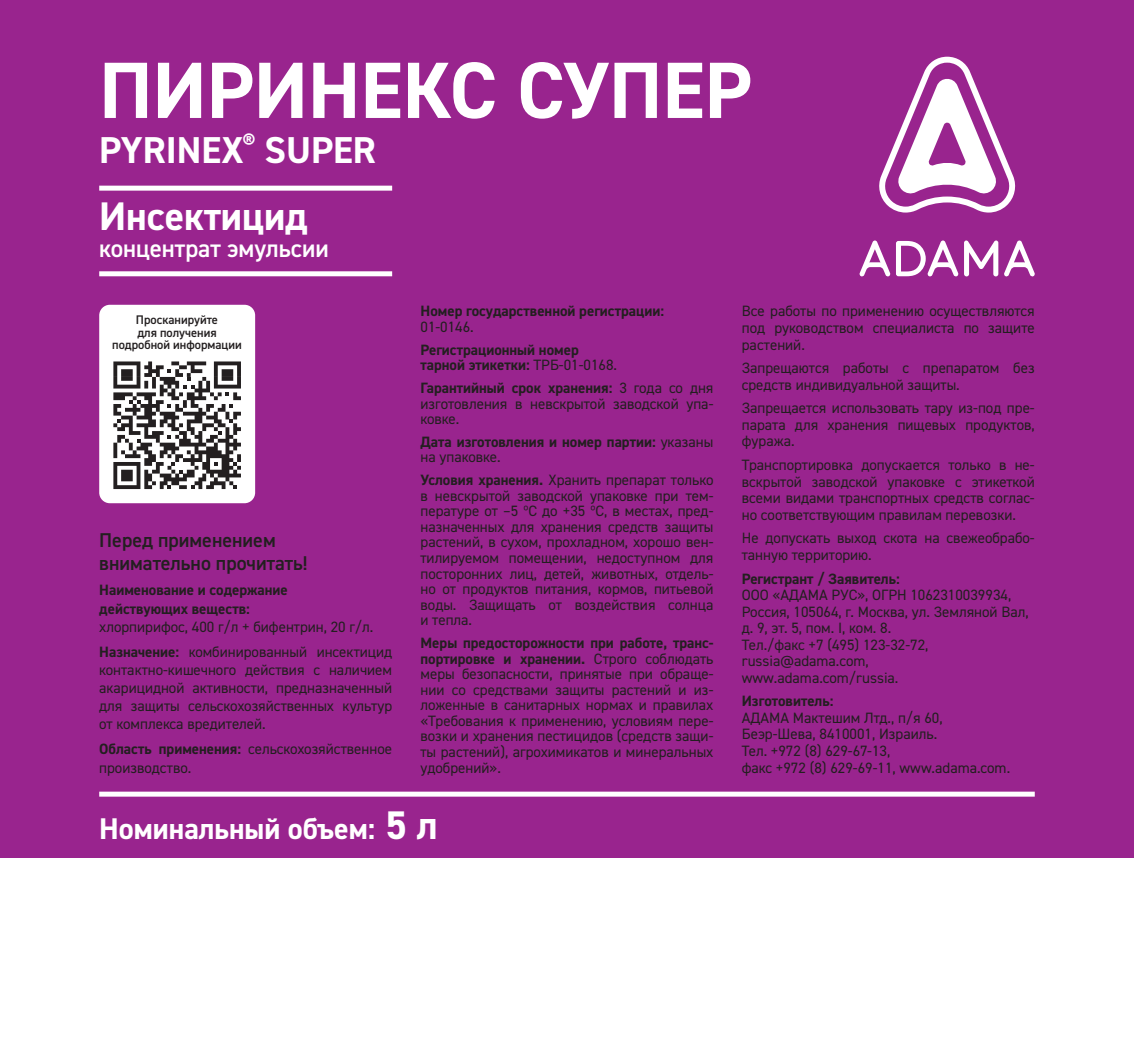
<style>
.page{position:relative;width:1134px;height:1049px;background:#fff}
.page>*{position:absolute;margin:0;border:0;box-sizing:border-box;transform-origin:0 0}
.t1{font:700 80px "DIN2014";color:#fff}
.t2{font:700 40px "DIN2014";color:#fff}
.t3{font:700 37.5px "DIN2014";color:#fff}
.t4{font:700 30px "DIN2014";color:#fff}
.t5{font:600 25px "DIN2014";color:#fff}
.Перед_применением{font:600 20px/23px "DIN2014";color:#231f20}
.Основной_мелкий{font:15px/15.5px "DIN2014";color:#231f20;text-align:justify}
.Основной_мелкий-2{font:700 15px/15.5px "DIN2014";color:#231f20}
.t6{font:600 12.5px/12.5px "DIN2014";color:#231f20;text-align:center}
.s1{font-weight:400}
.s2{font-weight:700}
.s3{font-size:40px}
</style>
<div class="page">
<div style="left:0;top:0;width:1134px;height:857px;background:#99248e"></div>
<div style="left:99px;top:305px;width:156px;height:198px;background:#fff;border-radius:11px"></div>
<svg style="left:113px;top:361px;width:128px;height:128px"></svg>
<div style="left:99px;top:186px;width:293px;height:5px;background:#fff"></div>
<div style="left:99px;top:271px;width:293px;height:5px;background:#fff"></div>
<div style="left:99px;top:792px;width:936px;height:5px;background:#fff"></div>
<svg style="left:879px;top:57px;width:137px;height:156px"></svg>
<svg style="left:859px;top:240px;width:176px;height:36px"></svg>
<p class="t1" style="left:99px;top:37px;width:654px">ПИРИНЕКС СУПЕР</p>
<p class="t3" style="left:99px;top:125px;width:278px">PYRINEX<sup>®</sup> SUPER</p>
<p class="t2" style="left:99px;top:189px;width:210px">Инсектицид</p>
<p class="t5" style="left:99px;top:232px;width:231px">концентрат эмульсии</p>
<p class="t6" style="left:112px;top:315px;width:131px">Просканируйте<br>для получения подробной информации</p>
<p class="Перед_применением" style="left:99px;top:528px;width:210px">Перед применением внимательно прочитать!</p>
<p class="Основной_мелкий-2" style="left:99px;top:581px;width:276px;line-height:18px">Наименование и содержание действующих веществ:<br><span class="s1">хлорпирифос, 400 г/л + бифентрин, 20 г/л.</span></p>
<p class="Основной_мелкий" style="left:99px;top:642px;width:294px;line-height:18px"><span class="s2">Назначение:</span> комбинированный инсектицид контактно-кишечного действия с наличием акарицидной активности, предназначенный для защиты сельскохозяйственных культур от комплекса вредителей.</p>
<p class="Основной_мелкий" style="left:99px;top:740px;width:294px;line-height:18px"><span class="s2">Область применения:</span> сельскохозяйственное производство.</p>
<p class="Основной_мелкий-2" style="left:420px;top:303px;width:245px">Номер государственной регистрации:<br><span class="s1">01-0146.</span></p>
<p class="Основной_мелкий-2" style="left:420px;top:342px;width:198px">Регистрационный номер тарной этикетки: <span class="s1">ТРБ-01-0168.</span></p>
<p class="Основной_мелкий" style="left:420px;top:380px;width:294px"><span class="s2">Гарантийный срок хранения:</span> 3 года со дня изготовления в невскрытой заводской упа&shy;ковке.</p>
<p class="Основной_мелкий-2" style="left:420px;top:434px;width:294px">Дата изготовления и номер партии: <span class="s1">указаны на упаковке.</span></p>
<p class="Основной_мелкий" style="left:420px;top:472px;width:294px"><span class="s2">Условия хранения.</span> Хранить препарат только в невскрытой заводской упаковке при тем&shy;пературе от –5 ºC до +35 ºC, в местах, пред&shy;назначенных для хранения средств защиты растений, в сухом, прохладном, хорошо вен&shy;тилируемом помещении, недоступном для посторонних лиц, детей, животных, отдель&shy;но от продуктов питания, кормов, питьевой воды. Защищать от воздействия солнца и тепла.</p>
<p class="Основной_мелкий" style="left:420px;top:635px;width:294px"><span class="s2">Меры предосторожности при работе, транс&shy;портировке и хранении.</span> Строго соблюдать меры безопасности, принятые при обраще&shy;нии со средствами защиты растений и из&shy;ложенные в санитарных нормах и правилах «Требования к применению, условиям пере&shy;возки и хранения пестицидов (средств защи&shy;ты растений), агрохимикатов и минеральных удобрений».</p>
<p class="t4" style="left:99px;top:809px;width:340px">Номинальный объем: <span class="s3">5 л</span></p>
<p class="Основной_мелкий" style="left:742px;top:303px;width:294px;line-height:16.5px">Все работы по применению осуществляются под руководством специалиста по защите растений.</p>
<p class="Основной_мелкий" style="left:742px;top:359px;width:294px;line-height:16.5px">Запрещаются работы с препаратом без средств индивидуальной защиты.</p>
<p class="Основной_мелкий" style="left:742px;top:400px;width:294px;line-height:16.5px">Запрещается использовать тару из-под пре&shy;парата для хранения пищевых продуктов, фуража.</p>
<p class="Основной_мелкий" style="left:742px;top:456px;width:294px;line-height:16.5px">Транспортировка допускается только в не&shy;вскрытой заводской упаковке с этикеткой всеми видами транспортных средств соглас&shy;но соответствующим правилам перевозки.</p>
<p class="Основной_мелкий" style="left:742px;top:530px;width:294px;line-height:16.5px">Не допускать выход скота на свежеобрабо&shy;танную территорию.</p>
<p class="Основной_мелкий" style="left:742px;top:570px;width:288px;line-height:16.5px;text-align:left"><span class="s2">Регистрант / Заявитель:<br></span>ООО «АДАМА РУС», ОГРН 1062310039934,<br>Россия, 105064, г. Москва, ул. Земляной Вал, д. 9, эт. 5, пом. I, ком. 8.<br>Тел./факс +7 (495) 123-32-72, russia@adama.com, www.adama.com/russia.</p>
<p class="Основной_мелкий" style="left:742px;top:693px;width:270px;line-height:16.5px;text-align:left"><span class="s2">Изготовитель:<br></span>АДАМА Мактешим Лтд., п/я 60,<br>Беэр-Шева, 8410001, Израиль.<br>Тел. +972 (8) 629-67-13,<br>факс +972 (8) 629-69-11, www.adama.com.</p>
</div>
